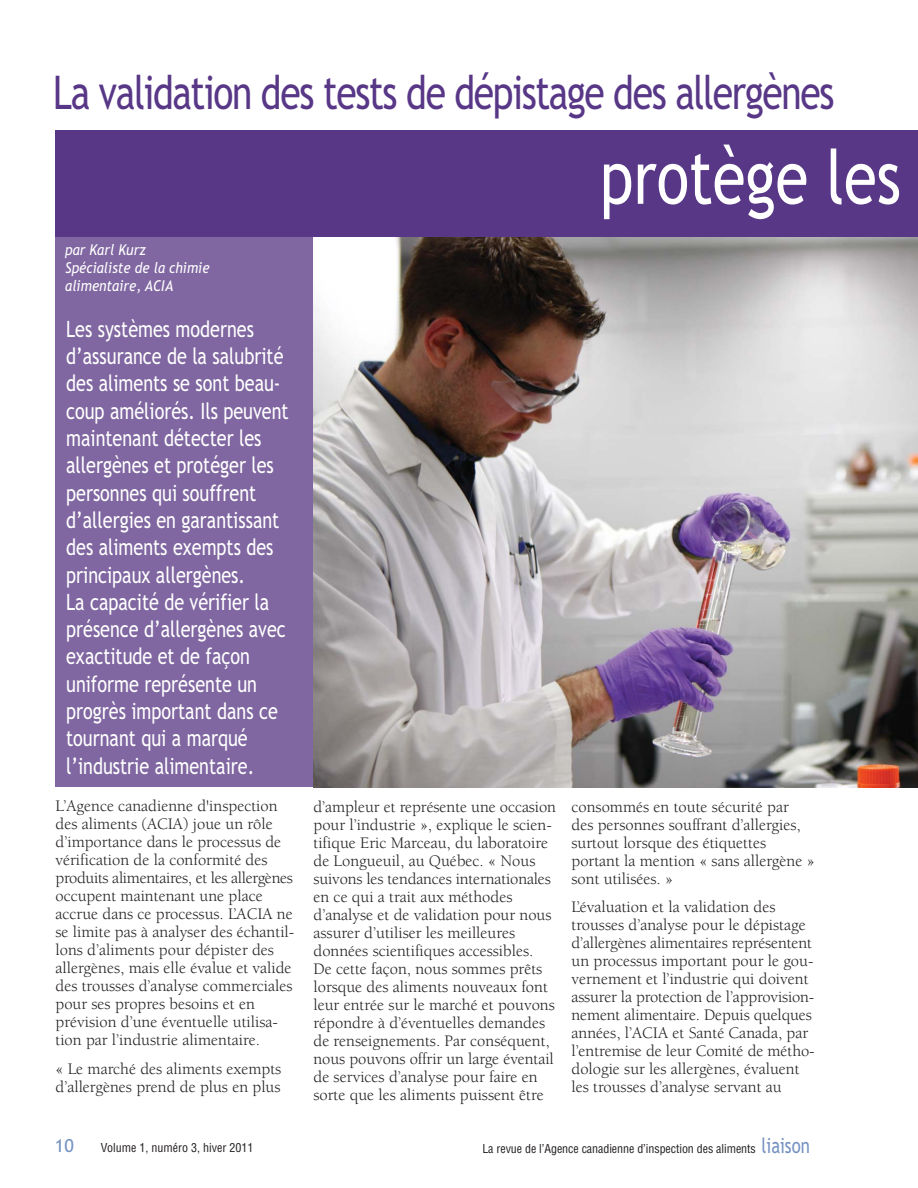
<style>
.page{position:relative;width:918px;height:1188px;background:#fff}
.page>*{position:absolute;margin:0;border:0;box-sizing:border-box;transform-origin:0 0}
.t1{font:75px "Trebuchet MS";color:#fff;scale:.8 1}
.t2{font:46.5px "Trebuchet MS";letter-spacing:-.035em;color:#583787;scale:.8 1}
.t3{font:22.5px/27.3px "Trebuchet MS";color:#fff;scale:.8 1}
.t4{font:18px "Trebuchet MS";color:#7592c1}
.t5{font:16.5px/18px "Berkeley";color:#231f20}
.t6{font:italic 15px/18px "Trebuchet MS";color:#fff;scale:.9 1}
.t7{font:condensed 12px "Helvetica";letter-spacing:-.005em;color:#231f20}
.s1{font-family:"Trebuchet MS";font-stretch:normal;font-size:21px;color:#7592c1}
</style>
<div class="page">
<div style="left:56px;top:232px;width:304px;height:556px;background:#8067a1"></div>
<img style="left:313px;top:237px;width:605px;height:551px">
<div style="left:56px;top:130px;width:862px;height:107px;background:#583787"></div>
<h2 class="t2" style="left:53px;top:74px;width:978px">La validation des tests de dépistage des allergènes</h2>
<h1 class="t1" style="left:600px;top:148px;width:378px">protège les</h1>
<p class="t6" style="left:65px;top:242px;width:162px">par Karl Kurz<br>Spécialiste de la chimie alimentaire, ACIA</p>
<p class="t3" style="left:66px;top:317px;width:280px">Les systèmes modernes d’assurance de la salubrité des aliments se sont beau&shy;coup améliorés. Ils peuvent maintenant détecter les allergènes et protéger les personnes qui souffrent d’allergies en garantissant des aliments exempts des principaux allergènes.<br>La capacité de vérifier la présence d’allergènes avec exactitude et de façon uniforme représente un progrès important dans ce tournant qui a marqué l’industrie alimentaire.</p>
<p class="t5" style="left:56px;top:798px;width:240px">L’Agence canadienne d'inspection des aliments (ACIA) joue un rôle d’importance dans le processus de vérification de la conformité des produits alimentaires, et les allergènes occupent maintenant une place accrue dans ce processus. L’ACIA ne se limite pas à analyser des échantil&shy;lons d’aliments pour dépister des allergènes, mais elle évalue et valide des trousses d’analyse commerciales pour ses propres besoins et en prévision d’une éventuelle utilisa&shy;tion par l’industrie alimentaire.</p>
<p class="t5" style="left:56px;top:1061px;width:227px">« Le marché des aliments exempts d’allergènes prend de plus en plus</p>
<p class="t5" style="left:314px;top:799px;width:244px">d’ampleur et représente une occasion pour l’industrie », explique le scien&shy;tifique Eric Marceau, du laboratoire de Longueuil, au Québec. « Nous suivons les tendances internationales en ce qui a trait aux méthodes d’analyse et de validation pour nous assurer d’utiliser les meilleures données scientifiques accessibles.<br>De cette façon, nous sommes prêts lorsque des aliments nouveaux font leur entrée sur le marché et pouvons répondre à d’éventuelles demandes de renseignements. Par conséquent, nous pouvons offrir un large éventail de services d’analyse pour faire en sorte que les aliments puissent être</p>
<p class="t5" style="left:572px;top:799px;width:245px">consommés en toute sécurité par des personnes souffrant d’allergies, surtout lorsque des étiquettes portant la mention « sans allergène » sont utilisées. »</p>
<p class="t5" style="left:572px;top:900px;width:245px">L’évaluation et la validation des trousses d’analyse pour le dépistage d’allergènes alimentaires représentent un processus important pour le gou&shy;vernement et l’industrie qui doivent assurer la protection de l’approvision&shy;nement alimentaire. Depuis quelques années, l’ACIA et Santé Canada, par l’entremise de leur Comité de métho - dologie sur les allergènes, évaluent les trousses d’analyse servant au</p>
<p class="t4" style="left:55px;top:1139px;width:20px">10</p>
<p class="t7" style="left:101px;top:1143px;width:154px">Volume 1, numéro 3, hiver 2011</p>
<p class="t7" style="left:482px;top:1144px;width:329px">La revue de l’Agence canadienne d’inspection des aliments <span class="s1">liaison</span></p>
</div>
